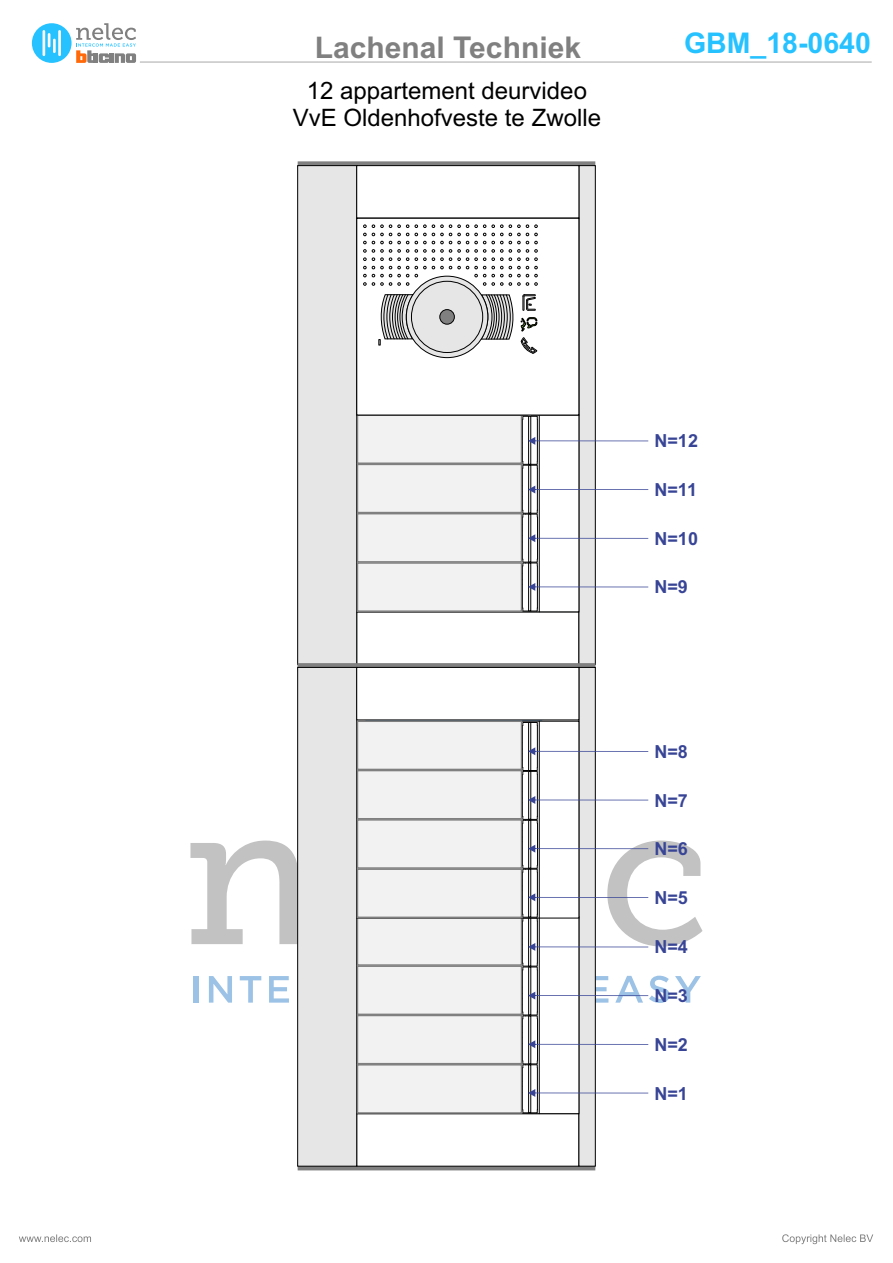
<style>
.page{position:relative;width:893px;height:1263px;background:#fff}
.page>*{position:absolute;margin:0;border:0;box-sizing:border-box;transform-origin:0 0}
.t1{font:700 30px "Arial";color:#808080}
.t2{font:700 28.5px "Arial";color:#26c2ff}
.t3{font:24px/26.8px "Arial";color:#000;text-align:center}
.t4{font:700 18px "Arial";color:#384596}
</style>
<div class="page">
<svg style="left:19px;top:1234px;width:72px;height:8px"></svg>
<svg style="left:782px;top:1234px;width:91px;height:10px"></svg>
<hr style="left:140px;top:61px;width:732px;height:2px;background:#ccc">
<div style="left:32px;top:23px;width:40px;height:40px;background:#26c2ff;border-radius:50%"></div>
<hr style="left:43px;top:30px;width:2px;height:26px;background:#fff">
<svg style="left:48px;top:33px;width:2px;height:14px"></svg>
<hr style="left:58px;top:30px;width:3px;height:26px;background:#fff">
<hr style="left:53px;top:39px;width:3px;height:14px;background:#fff">
<svg style="left:76px;top:23px;width:60px;height:40px"></svg>
<div style="left:298px;top:161px;width:297px;height:9px;background:#808080"></div>
<div style="left:298px;top:1162px;width:297px;height:8px;background:#808080"></div>
<svg style="left:190px;top:165px;width:512px;height:1002px"></svg>
<p class="t1" style="left:315px;top:36px;width:268px">Lachenal Techniek</p>
<p class="t2" style="left:684px;top:33px;width:188px">GBM_18-0640</p>
<p class="t3" style="left:293px;top:80px;width:310px">12 appartement deurvideo<br>VvE Oldenhofveste te Zwolle</p>
<p class="t4" style="left:654px;top:434px;width:45px">N=12</p>
<p class="t4" style="left:654px;top:483px;width:44px">N=11</p>
<p class="t4" style="left:654px;top:532px;width:45px">N=10</p>
<p class="t4" style="left:654px;top:580px;width:35px">N=9</p>
<p class="t4" style="left:654px;top:745px;width:35px">N=8</p>
<p class="t4" style="left:654px;top:793px;width:35px">N=7</p>
<p class="t4" style="left:654px;top:842px;width:35px">N=6</p>
<p class="t4" style="left:654px;top:891px;width:35px">N=5</p>
<p class="t4" style="left:654px;top:940px;width:35px">N=4</p>
<p class="t4" style="left:654px;top:989px;width:35px">N=3</p>
<p class="t4" style="left:654px;top:1038px;width:35px">N=2</p>
<p class="t4" style="left:654px;top:1086px;width:35px">N=1</p>
</div>
